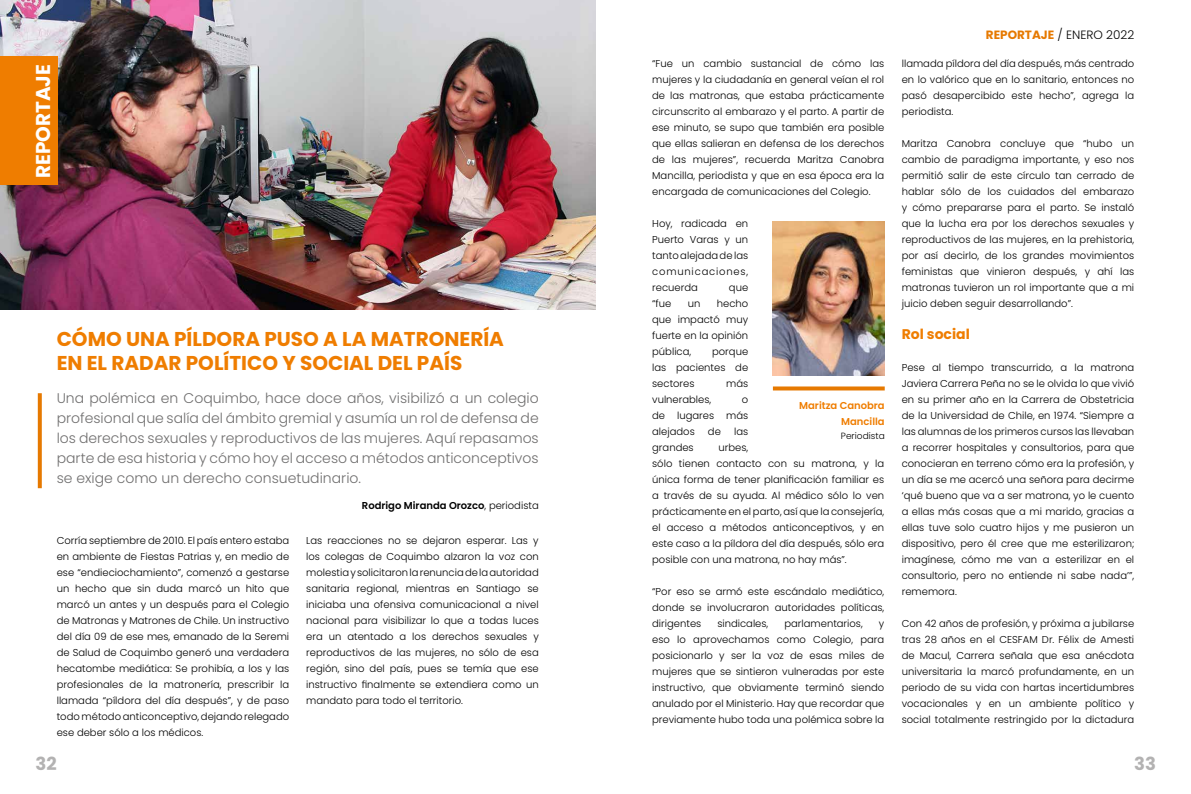
<style>
.page{position:relative;width:1191px;height:794px;background:#fff}
.page>*{position:absolute;margin:0;border:0;box-sizing:border-box;transform-origin:0 0}
.t1{font:700 20px/24px "Poppins";color:#ef7d00}
.t2{font:700 20px "Poppins";color:#fff}
.t3{font:700 18px "Poppins";color:#b3b2b2}
.t4{font:300 14px/20px "Poppins";color:#706f6f;text-align:justify}
.t5{font:700 14px "Poppins";color:#ef7d00}
.t6{font:300 12px "Poppins";color:#000}
.t7{font:300 10px/16px "Poppins";color:#000;text-align:justify}
.t8{font:600 10px "Poppins";color:#000}
.t9{font:600 10px/16px "Poppins";color:#ef7d00;text-align:right}
.t10{font:300 9px "Poppins";color:#000}
.s1{font-weight:300}
.s2{font-weight:700;color:#e67900}
</style>
<div class="page">
<img style="left:0;top:0;width:596px;height:309px">
<div style="left:0;top:57px;width:58px;height:128px;background:#ef7d00"></div>
<svg style="left:38px;top:393px;width:4px;height:95px"></svg>
<img style="left:773px;top:222px;width:111px;height:154px">
<svg style="left:773px;top:386px;width:111px;height:4px"></svg>
<h1 class="t2" style="left:32px;top:178px;width:116px;rotate:-90deg">REPORTAJE</h1>
<h1 class="t1" style="left:57px;top:327px;width:449px">CÓMO UNA PÍLDORA PUSO A LA MATRONERÍA<br>EN EL RADAR POLÍTICO Y SOCIAL DEL PAÍS</h1>
<p class="t4" style="left:57px;top:388px;width:483px">Una polémica en Coquimbo, hace doce años, visibilizó a un colegio profesional que salía del ámbito gremial y asumía un rol de defensa de los derechos sexuales y reproductivos de las mujeres. Aquí repasamos parte de esa historia y cómo hoy el acceso a métodos anticonceptivos se exige como un derecho consuetudinario.</p>
<p class="t8" style="left:362px;top:499px;width:178px">Rodrigo Miranda Orozco<span class="s1">, periodista</span></p>
<p class="t7" style="left:306px;top:532px;width:234px">Las reacciones no se dejaron esperar. Las y los colegas de Coquimbo alzaron la voz con molestia y solicitaron la renuncia de la autoridad sanitaria regional, mientras en Santiago se iniciaba una ofensiva comunicacional a nivel nacional para visibilizar lo que a todas luces era un atentado a los derechos sexuales y reproductivos de las mujeres, no sólo de esa región, sino del país, pues se temía que ese instructivo finalmente se extendiera como un mandato para todo el territorio.</p>
<p class="t7" style="left:57px;top:532px;width:234px">Corría septiembre de 2010. El país entero estaba en ambiente de Fiestas Patrias y, en medio de ese “endieciochamiento”, comenzó a gestarse un hecho que sin duda marcó un hito que marcó un antes y un después para el Colegio de Matronas y Matrones de Chile. Un instructivo del día 09 de ese mes, emanado de la Seremi de Salud de Coquimbo generó una verdadera hecatombe mediática: Se prohibía, a los y las profesionales de la matronería, prescribir la llamada “píldora del día después”, y de paso todo método anticonceptivo, dejando relegado ese deber sólo a los médicos.</p>
<p class="t7" style="left:652px;top:56px;width:234px">“Fue un cambio sustancial de cómo las mujeres y la ciudadanía en general veían el rol de las matronas, que estaba prácticamente circunscrito al embarazo y el parto. A partir de ese minuto, se supo que también era posible que ellas salieran en defensa de los derechos de las mujeres”, recuerda Maritza Canobra Mancilla, periodista y que en esa época era la encargada de comunicaciones del Colegio.</p>
<p class="t7" style="left:652px;top:216px;width:98px">Hoy, radicada en Puerto Varas y un tanto alejada de las comunicaciones, recuerda</p>
<p class="t7" style="left:729px;top:280px;width:21px">que</p>
<p class="t7" style="left:652px;top:296px;width:21px">“fue</p>
<p class="t7" style="left:688px;top:296px;width:14px">un</p>
<p class="t7" style="left:652px;top:296px;width:97px;text-indent:65px">hecho que impactó muy fuerte en la opinión pública,</p>
<p class="t7" style="left:652px;top:344px;width:98px;text-indent:60px">porque las pacientes de sectores</p>
<p class="t7" style="left:726px;top:376px;width:24px">más</p>
<p class="t7" style="left:652px;top:392px;width:61px">vulnerables,</p>
<p class="t7" style="left:652px;top:392px;width:98px;text-indent:90px">o de lugares más alejados</p>
<p class="t7" style="left:708px;top:424px;width:14px">de</p>
<p class="t7" style="left:734px;top:424px;width:16px">las</p>
<p class="t9" style="left:799px;top:397px;width:87px">Maritza Canobra<br>Mancilla</p>
<p class="t10" style="left:841px;top:430px;width:45px">Periodista</p>
<p class="t7" style="left:652px;top:440px;width:234px;text-align:left;text-indent:66px">urbes,<br>sólo tienen contacto con su matrona, y la única forma de tener planificación familiar es a través de su ayuda. Al médico sólo lo ven prácticamente en el parto, así que la consejería, el acceso a métodos anticonceptivos, y en este caso a la píldora del día después, sólo era posible con una matrona, no hay más”.</p>
<p class="t7" style="left:652px;top:584px;width:234px">“Por eso se armó este escándalo mediático, donde se involucraron autoridades políticas, dirigentes</p>
<p class="t7" style="left:652px;top:440px;width:43px">grandes</p>
<p class="t7" style="left:717px;top:616px;width:52px">sindicales,</p>
<p class="t7" style="left:784px;top:616px;width:80px">parlamentarios,</p>
<p class="t7" style="left:652px;top:616px;width:234px;text-indent:227px">y eso lo aprovechamos como Colegio, para posicionarlo y ser la voz de esas miles de mujeres que se sintieron vulneradas por este instructivo, que obviamente terminó siendo anulado por el Ministerio. Hay que recordar que previamente hubo toda una polémica sobre la</p>
<p class="t6" style="left:985px;top:28px;width:150px"><span class="s2">REPORTAJE</span> / ENERO 2022</p>
<p class="t7" style="left:901px;top:56px;width:234px">llamada píldora del día después, más centrado en lo valórico que en lo sanitario, entonces no pasó desapercibido este hecho”, agrega la periodista.</p>
<p class="t7" style="left:901px;top:136px;width:234px">Maritza Canobra concluye que “hubo un cambio de paradigma importante, y eso nos permitió salir de este círculo tan cerrado de hablar sólo de los cuidados del embarazo y cómo prepararse para el parto. Se instaló que la lucha era por los derechos sexuales y reproductivos de las mujeres, en la prehistoria, por así decirlo, de los grandes movimientos feministas que vinieron después, y ahí las matronas tuvieron un rol importante que a mi juicio deben seguir desarrollando”.</p>
<h3 class="t5" style="left:901px;top:326px;width:70px">Rol social</h3>
<p class="t7" style="left:901px;top:360px;width:234px">Pese al tiempo transcurrido, a la matrona Javiera Carrera Peña no se le olvida lo que vivió en su primer año en la Carrera de Obstetricia de la Universidad de Chile, en 1974. “Siempre a las alumnas de los primeros cursos las llevaban a recorrer hospitales y consultorios, para que conocieran en terreno cómo era la profesión, y un día se me acercó una señora para decirme ‘qué bueno que va a ser matrona, yo le cuento a ellas más cosas que a mi marido, gracias a ellas tuve solo cuatro hijos y me pusieron un dispositivo, pero él cree que me esterilizaron; imagínese, cómo me van a esterilizar en el consultorio, pero no entiende ni sabe nada’”, rememora.</p>
<p class="t7" style="left:901px;top:616px;width:234px">Con 42 años de profesión, y próxima a jubilarse tras 28 años en el CESFAM Dr. Félix de Amesti de Macul, Carrera señala que esa anécdota universitaria la marcó profundamente, en un periodo de su vida con hartas incertidumbres vocacionales y en un ambiente político y social totalmente restringido por la dictadura</p>
<h2 class="t3" style="left:36px;top:753px;width:23px">32</h2>
<h2 class="t3" style="left:1134px;top:753px;width:23px">33</h2>
</div>
